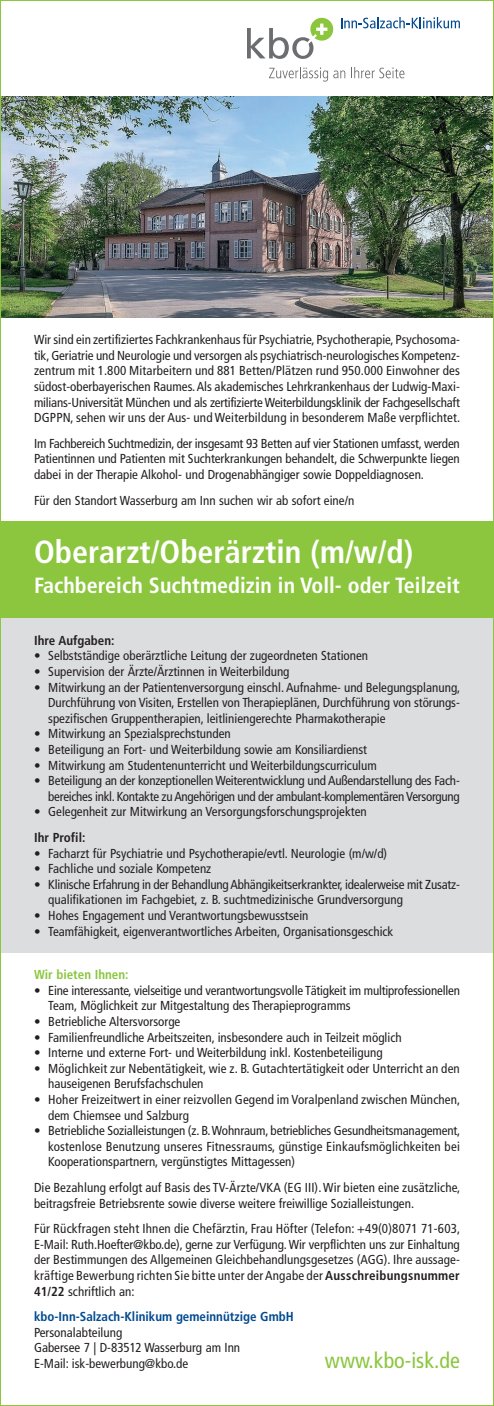
<style>
.page{position:relative;width:494px;height:1406px;background:#fff}
.page>*{position:absolute;margin:0;border:0;box-sizing:border-box;transform-origin:0 0}
.t1{font:700 condensed 32px "Frutiger";color:#fff}
.t2{font:700 condensed 22px "Frutiger";color:#fff}
.t3{font:condensed 22px "Frutiger";color:#8bc63e}
.t4{font:condensed 13px/15.6px "Frutiger";color:#231f20}
.t5{font:condensed 13px/15.6px "Frutiger";letter-spacing:-.02em;color:#231f20;text-align:right}
.t6{font:700 condensed 13px "Frutiger";color:#014990}
.t7{font:700 condensed 13px "Frutiger";color:#231f20}
.t8{font:700 condensed 13px "Frutiger";color:#8bc63e}
.s1{font-weight:700}
</style>
<div class="page">
<svg style="left:247px;top:18px;width:86px;height:41px"></svg>
<svg style="left:341px;top:17px;width:118px;height:11px"></svg>
<svg style="left:269px;top:67px;width:76px;height:15px"></svg>
<svg style="left:351px;top:67px;width:53px;height:11px"></svg>
<div style="left:0;top:522px;width:493px;height:96px;background:#8bc63e"></div>
<div style="left:0;top:618px;width:493px;height:334px;background:#dcdddf"></div>
<img style="left:2px;top:96px;width:489px;height:221px">
<p class="t4" style="left:34px;top:332px;width:427px;text-align:justify">Wir sind ein zertifiziertes Fachkrankenhaus für Psychiatrie, Psychotherapie, Psychosoma&shy;tik,Geriatrie und Neurologie und versorgen als psychiatrisch-neurologisches Kompetenz&shy;zentrum mit 1.800 Mitarbeitern und 881 Betten/Plätzen rund 950.000 Einwohner des südost-oberbayerischen Raumes.Als akademisches Lehrkrankenhaus der Ludwig-Maxi&shy;milians-Universität München und als zertifizierte Weiterbildungsklinik der Fachgesellschaft DGPPN, sehen wir uns der Aus- und Weiterbildung in besonderem Maße verpflichtet.</p>
<p class="t4" style="left:34px;top:436px;width:427px;text-align:justify">Im Fachbereich Suchtmedizin, der insgesamt 93 Betten auf vier Stationen umfasst, werden Patientinnen und Patienten mit Suchterkrankungen behandelt, die Schwerpunkte liegen dabei in der Therapie Alkohol- und Drogenabhängiger sowie Doppeldiagnosen.</p>
<p class="t4" style="left:34px;top:492px;width:321px">Für den Standort Wasserburg am Inn suchen wir ab sofort eine/n</p>
<h1 class="t1" style="left:34px;top:533px;width:380px">Oberarzt/Oberärztin (m/w/d)</h1>
<h2 class="t2" style="left:34px;top:572px;width:427px">Fachbereich Suchtmedizin in Voll- oder Teilzeit</h2>
<p class="t7" style="left:34px;top:632px;width:82px">Ihre Aufgaben:</p>
<p class="t4" style="left:34px;top:648px;width:335px">• Selbstständige oberärztliche Leitung der zugeordneten Stationen</p>
<p class="t4" style="left:34px;top:664px;width:257px">• Supervision der Ärzte/Ärztinnen in Weiterbildung</p>
<p class="t4" style="left:48px;top:679px;width:413px;text-align:justify;text-indent:-14px">• Mitwirkung an der Patientenversorgung einschl.Aufnahme- und Belegungsplanung, Durchführung von Visiten, Erstellen von Therapieplänen, Durchführung von störungs&shy;spezifischen Gruppentherapien, leitliniengerechte Pharmakotherapie</p>
<p class="t4" style="left:34px;top:726px;width:198px">• Mitwirkung an Spezialsprechstunden</p>
<p class="t4" style="left:34px;top:742px;width:334px">• Beteiligung an Fort- und Weiterbildung sowie am Konsiliardienst</p>
<p class="t4" style="left:34px;top:757px;width:344px">• Mitwirkung am Studentenunterricht und Weiterbildungscurriculum</p>
<p class="t5" style="left:34px;top:773px;width:427px">• Beteiligung an der konzeptionellen Weiterentwicklung und Außendarstellung des Fach&shy;bereiches inkl. Kontakte zuAngehörigen und der ambulant-komplementärenVersorgung</p>
<p class="t4" style="left:34px;top:804px;width:334px">• Gelegenheit zur Mitwirkung an Versorgungsforschungsprojekten</p>
<p class="t7" style="left:34px;top:830px;width:53px">Ihr Profil:</p>
<p class="t4" style="left:34px;top:845px;width:354px">• Facharzt für Psychiatrie und Psychotherapie/evtl. Neurologie (m/w/d)</p>
<p class="t4" style="left:34px;top:861px;width:178px">• Fachliche und soziale Kompetenz</p>
<p class="t4" style="left:48px;top:876px;width:413px;text-indent:-14px">• Klinische Erfahrung in der BehandlungAbhängikeitserkrankter, idealerweise mit Zusatz&shy;qualifikationen im Fachgebiet, z. B. suchtmedizinische Grundversorgung</p>
<p class="t4" style="left:34px;top:908px;width:276px">• Hohes Engagement und Verantwortungsbewusstsein</p>
<p class="t4" style="left:34px;top:923px;width:360px">• Teamfähigkeit, eigenverantwortliches Arbeiten, Organisationsgeschick</p>
<p class="t8" style="left:34px;top:967px;width:96px">Wir bieten Ihnen:</p>
<p class="t4" style="left:48px;top:983px;width:413px;text-indent:-14px">• Eine interessante, vielseitige und verantwortungsvolle Tätigkeit im multiprofessionellen<br>Team, Möglichkeit zur Mitgestaltung des Therapieprogramms</p>
<p class="t4" style="left:34px;top:1014px;width:148px">• Betriebliche Altersvorsorge</p>
<p class="t4" style="left:34px;top:1029px;width:369px">• Familienfreundliche Arbeitszeiten, insbesondere auch in Teilzeit möglich</p>
<p class="t4" style="left:34px;top:1045px;width:349px">• Interne und externe Fort- und Weiterbildung inkl. Kostenbeteiligung</p>
<p class="t4" style="left:48px;top:1061px;width:413px;text-indent:-14px">• Möglichkeit zur Nebentätigkeit, wie z. B. Gutachtertätigkeit oder Unterricht an den hauseigenen Berufsfachschulen</p>
<p class="t4" style="left:48px;top:1092px;width:413px;text-indent:-14px">• Hoher Freizeitwert in einer reizvollen Gegend im Voralpenland zwischen München, dem Chiemsee und Salzburg</p>
<p class="t4" style="left:48px;top:1123px;width:413px;text-align:justify;text-indent:-14px">• Betriebliche Sozialleistungen (z. B.Wohnraum, betriebliches Gesundheitsmanagement, kostenlose Benutzung unseres Fitnessraums, günstige Einkaufsmöglichkeiten bei Kooperationspartnern, vergünstigtes Mittagessen)</p>
<p class="t4" style="left:34px;top:1180px;width:427px">Die Bezahlung erfolgt auf Basis des TV-Ärzte/VKA (EG III).Wir bieten eine zusätzliche, beitragsfreie Betriebsrente sowie diverse weitere freiwillige Sozialleistungen.</p>
<p class="t4" style="left:34px;top:1221px;width:427px;text-align:justify">Für Rückfragen steht Ihnen die Chefärztin, Frau Höfter (Telefon: +49(0)8071 71-603, E-Mail: Ruth.Hoefter@kbo.de), gerne zur Verfügung.Wir verpflichten uns zur Einhaltung der Bestimmungen des Allgemeinen Gleichbehandlungsgesetzes (AGG). Ihre aussage&shy;kräftige Bewerbung richten Sie bitte unter derAngabe der <span class="s1">Ausschreibungsnummer 41/22</span> schriftlich an:</p>
<p class="t6" style="left:34px;top:1309px;width:261px">kbo-Inn-Salzach-Klinikum gemeinnützige GmbH</p>
<p class="t4" style="left:34px;top:1325px;width:207px">Personalabteilung<br>Gabersee 7 | D-83512 Wasserburg am Inn<br>E-Mail: isk-bewerbung@kbo.de</p>
<h2 class="t3" style="left:324px;top:1348px;width:136px">www.kbo-isk.de</h2>
</div>
